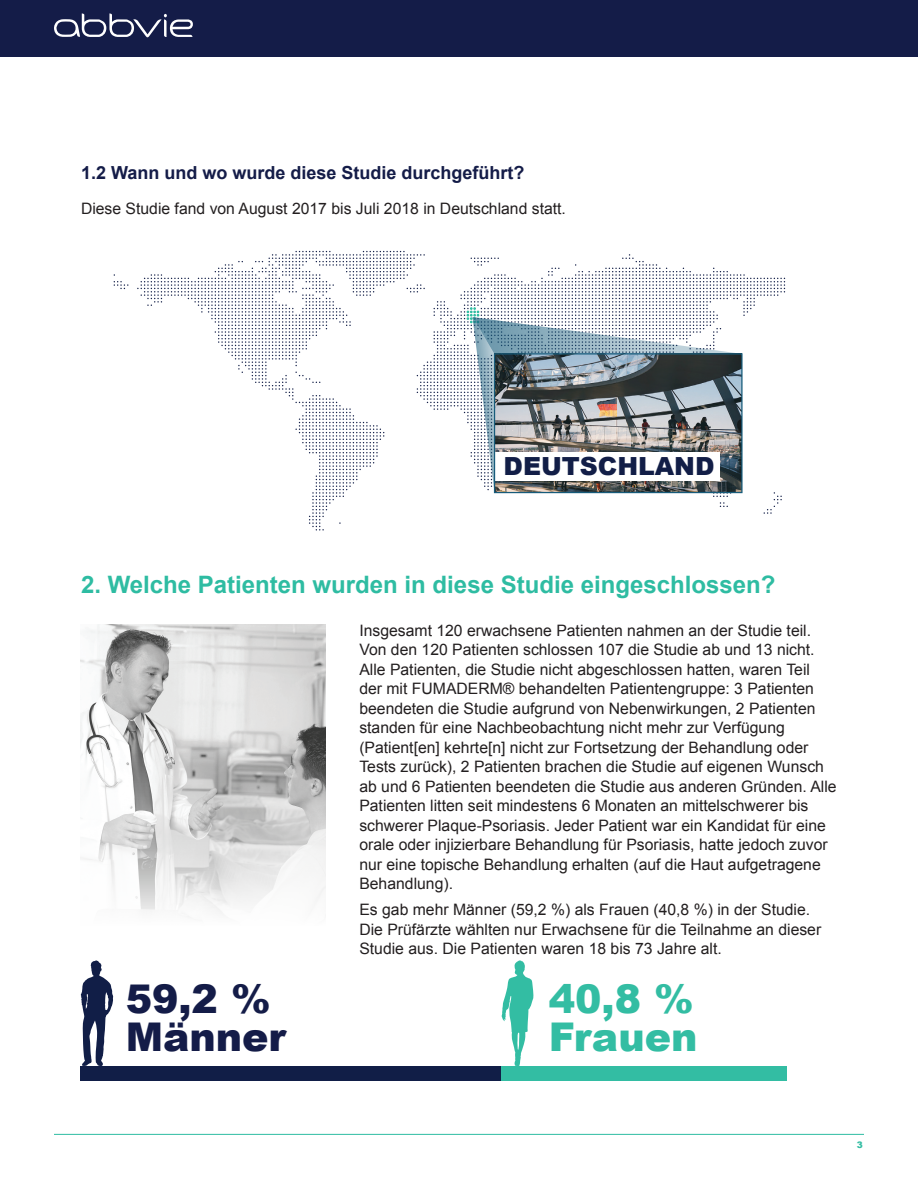
<style>
.page{position:relative;width:918px;height:1188px;background:#fff}
.page>*{position:absolute;margin:0;border:0;box-sizing:border-box;transform-origin:0 0}
.t1{font:900 39.6px/37px "Arial";color:#141c48}
.t2{font:900 39.6px/37px "Arial";color:#33bda3}
.t3{font:900 25.05px "Arial";color:#121e47}
.t4{font:700 24px "Arial";color:#2ebca2}
.t5{font:700 18px "Arial";color:#141c48}
.t6{font:15.75px/19.5px "Arial";color:#231f20}
.t7{font:900 9px "Arial";color:#33bda3}
</style>
<div class="page">
<div style="left:0;top:0;width:918px;height:56px;background:#141c48"></div>
<svg style="left:54px;top:13px;width:139px;height:24px"></svg>
<svg style="left:114px;top:274px;width:14px;height:15px"></svg>
<svg style="left:137px;top:251px;width:648px;height:280px"></svg>
<img style="left:496px;top:355px;width:245px;height:136px">
<div style="left:495px;top:452px;width:225px;height:28px;background:#fff"></div>
<div style="left:494px;top:353px;width:249px;height:140px;border:1px solid #175c7b"></div>
<hr style="left:54px;top:1134px;width:810px;height:1px;background:#2ebca2">
<img style="left:81px;top:624px;width:244px;height:373px">
<svg style="left:502px;top:960px;width:32px;height:106px"></svg>
<svg style="left:80px;top:960px;width:33px;height:106px"></svg>
<div style="left:81px;top:1066px;width:706px;height:14px;background:#111e47"></div>
<div style="left:502px;top:1066px;width:285px;height:14px;background:#33bda3"></div>
<p class="t5" style="left:81px;top:161px;width:445px">1.2 Wann und wo wurde diese Studie durchgeführt?</p>
<p class="t6" style="left:81px;top:199px;width:487px">Diese Studie fand von August 2017 bis Juli 2018 in Deutschland statt.</p>
<h2 class="t3" style="left:504px;top:448px;width:212px">DEUTSCHLAND</h2>
<h3 class="t4" style="left:81px;top:569px;width:696px">2. Welche Patienten wurden in diese Studie eingeschlossen?</h3>
<p class="t6" style="left:359px;top:621px;width:479px">Insgesamt 120 erwachsene Patienten nahmen an der Studie teil.<br>Von den 120 Patienten schlossen 107 die Studie ab und 13 nicht.<br>Alle Patienten, die Studie nicht abgeschlossen hatten, waren Teil der mit FUMADERM® behandelten Patientengruppe: 3 Patienten beendeten die Studie aufgrund von Nebenwirkungen, 2 Patienten standen für eine Nachbeobachtung nicht mehr zur Verfügung (Patient[en] kehrte[n] nicht zur Fortsetzung der Behandlung oder Tests zurück), 2 Patienten brachen die Studie auf eigenen Wunsch ab und 6 Patienten beendeten die Studie aus anderen Gründen. Alle Patienten litten seit mindestens 6 Monaten an mittelschwerer bis schwerer Plaque-Psoriasis. Jeder Patient war ein Kandidat für eine orale oder injizierbare Behandlung für Psoriasis, hatte jedoch zuvor nur eine topische Behandlung erhalten (auf die Haut aufgetragene Behandlung).</p>
<p class="t6" style="left:359px;top:900px;width:463px">Es gab mehr Männer (59,2 %) als Frauen (40,8 %) in der Studie.<br>Die Prüfärzte wählten nur Erwachsene für die Teilnahme an dieser<br>Studie aus. Die Patienten waren 18 bis 73 Jahre alt.</p>
<h1 class="t1" style="left:126px;top:980px;width:162px">59,2 %<br>Männer</h1>
<h1 class="t2" style="left:549px;top:980px;width:150px">40,8 %<br>Frauen</h1>
<p class="t7" style="left:857px;top:1139px;width:8px">3</p>
</div>
